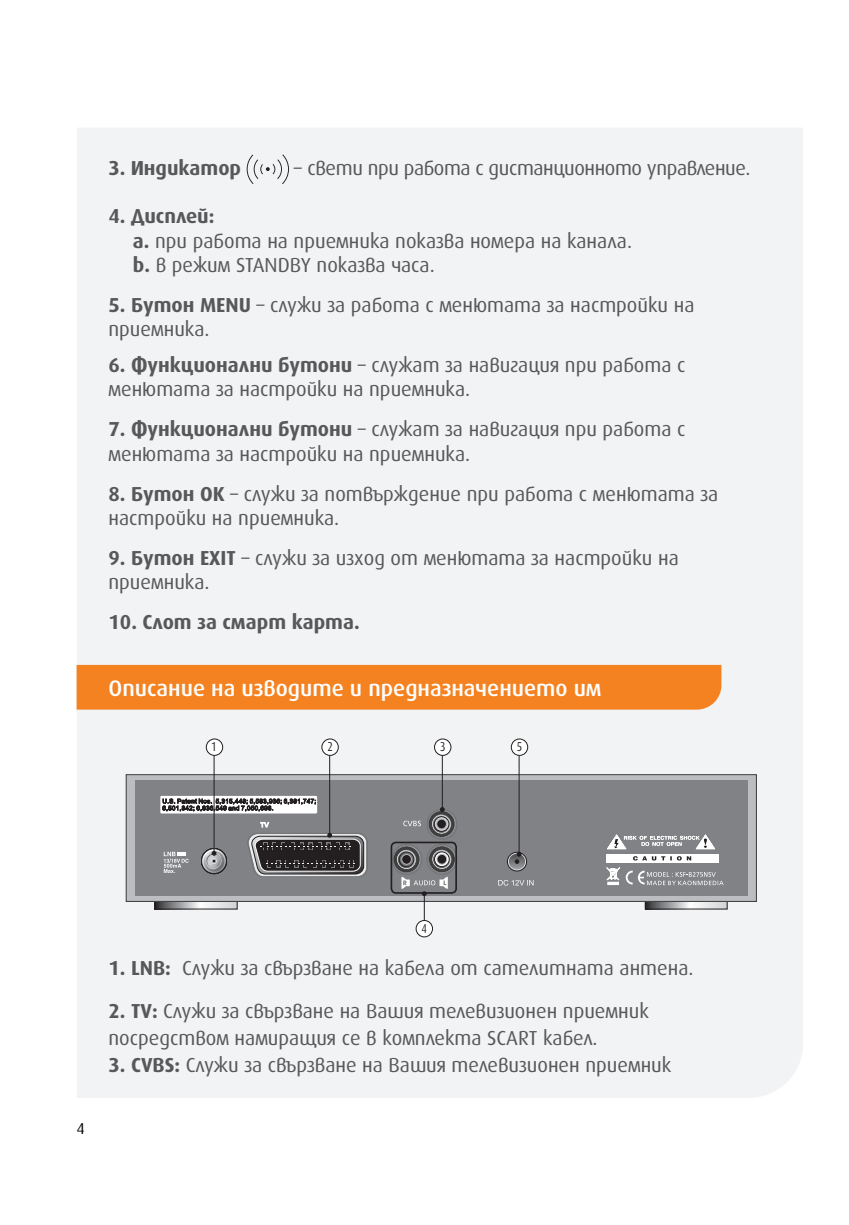
<style>
.page{position:relative;width:849px;height:1225px;background:#fff}
.page>*{position:absolute;margin:0;border:0;box-sizing:border-box;transform-origin:0 0}
.t1{font:500 22.5px "Hermes Bg";color:#fff}
.t2{font:20.25px/24.3px "Hermes Bg";color:#57585a}
.t3{font:20.25px "Hermes Bg";letter-spacing:-.02em;color:#57585a}
.t4{font:700 20.25px "Hermes Bg";color:#57585a}
.t5{font:15.75px "Hermes Bg";color:#000}
.t6{font:12.83px "Hermes Bg";color:#231f20;scale:.8 1}
.s1{font-weight:700}
</style>
<div class="page">
<div style="left:77px;top:128px;width:725px;height:970px;background:#f2f3f4"></div>
<svg style="left:246px;top:154px;width:43px;height:30px"></svg>
<div style="left:77px;top:665px;width:644px;height:44px;background:#f58220"></div>
<svg style="left:647px;top:901px;width:78px;height:6px"></svg>
<div style="left:645px;top:897px;width:82px;height:12px;border:1px solid #231f20"></div>
<svg style="left:157px;top:901px;width:78px;height:6px"></svg>
<div style="left:155px;top:897px;width:82px;height:12px;border:1px solid #231f20"></div>
<div style="left:126px;top:774px;width:630px;height:127px;background:#bcbdc0"></div>
<div style="left:126px;top:774px;width:630px;height:127px;border:1px solid #3c3c3d"></div>
<div style="left:135px;top:780px;width:613px;height:115px;background:#808285"></div>
<svg style="left:498px;top:880px;width:35px;height:5px"></svg>
<svg style="left:507px;top:852px;width:19px;height:19px"></svg>
<div style="left:507px;top:852px;width:19px;height:19px;border:1px solid #231f20;border-radius:50%"></div>
<svg style="left:508px;top:853px;width:17px;height:16px"></svg>
<div style="left:605px;top:853px;width:113px;height:9px;background:#fff"></div>
<svg style="left:633px;top:856px;width:58px;height:4px"></svg>
<svg style="left:607px;top:834px;width:108px;height:15px"></svg>
<div style="left:160px;top:796px;width:157px;height:17px;background:#fff"></div>
<svg style="left:606px;top:866px;width:117px;height:19px"></svg>
<hr style="left:518px;top:755px;width:1px;height:98px;background:#231f20">
<hr style="left:442px;top:755px;width:1px;height:54px;background:#231f20">
<hr style="left:329px;top:755px;width:1px;height:80px;background:#231f20">
<hr style="left:213px;top:755px;width:1px;height:98px;background:#231f20">
<svg style="left:515px;top:851px;width:6px;height:12px"></svg>
<hr style="left:424px;top:893px;width:1px;height:39px;background:#231f20">
<svg style="left:162px;top:798px;width:295px;height:98px"></svg>
<div style="left:416px;top:920px;width:16px;height:17px;background:#fff;border-radius:50%"></div>
<div style="left:415px;top:920px;width:17px;height:17px;border:1px solid #231f20;border-radius:50%"></div>
<div style="left:511px;top:739px;width:16px;height:16px;background:#fff;border-radius:50%"></div>
<div style="left:511px;top:738px;width:17px;height:17px;border:1px solid #231f20;border-radius:50%"></div>
<div style="left:434px;top:739px;width:17px;height:16px;background:#fff;border-radius:50%"></div>
<div style="left:434px;top:738px;width:17px;height:17px;border:1px solid #231f20;border-radius:50%"></div>
<div style="left:322px;top:739px;width:16px;height:16px;background:#fff;border-radius:50%"></div>
<div style="left:321px;top:738px;width:17px;height:17px;border:1px solid #231f20;border-radius:50%"></div>
<div style="left:206px;top:739px;width:17px;height:16px;background:#fff;border-radius:50%"></div>
<div style="left:206px;top:738px;width:17px;height:17px;border:1px solid #231f20;border-radius:50%"></div>
<p class="t4" style="left:108px;top:156px;width:134px">3. Индикатор</p>
<p class="t3" style="left:294px;top:157px;width:458px">– свети при работа с дистанционното управление.</p>
<p class="t2" style="left:133px;top:204px;width:500px;text-indent:-24px"><span class="s1">4. Дисплей:<br>a.</span> при работа на приемника показва номера на канала. <span class="s1">b.</span> в режим STANDBY показва часа.</p>
<p class="t2" style="left:108px;top:293px;width:587px"><span class="s1">5. Бутон MENU</span> – служи за работа с менютата за настройки на приемника.</p>
<p class="t2" style="left:108px;top:353px;width:578px"><span class="s1">6. Функционални бутони</span> – служат за навигация при работа с менютата за настройки на приемника.</p>
<p class="t2" style="left:108px;top:417px;width:578px"><span class="s1">7. Функционални бутони</span> – служат за навигация при работа с менютата за настройки на приемника.</p>
<p class="t2" style="left:108px;top:482px;width:611px"><span class="s1">8. Бутон OK</span> – служи за потвърждение при работа с менютата за настройки на приемника.</p>
<p class="t2" style="left:108px;top:546px;width:571px"><span class="s1">9. Бутон EXIT</span> – служи за изход от менютата за настройки на приемника.</p>
<p class="t4" style="left:108px;top:611px;width:252px">10. Слот за смарт карта.</p>
<p class="t1" style="left:108px;top:676px;width:494px">Описание на изводите и предназначението им</p>
<p class="t6" style="left:211px;top:739px;width:8px">1</p>
<p class="t6" style="left:327px;top:739px;width:8px">2</p>
<p class="t6" style="left:440px;top:739px;width:8px">3</p>
<p class="t6" style="left:517px;top:739px;width:8px">5</p>
<p class="t5" style="left:77px;top:1119px;width:10px">4</p>
<p class="t6" style="left:421px;top:921px;width:8px">4</p>
<p class="t2" style="left:108px;top:956px;width:586px"><span class="s1">1. LNB:</span> Служи за свързване на кабела от сателитната антена.</p>
<p class="t2" style="left:108px;top:997px;width:541px;line-height:27px"><span class="s1">2. TV:</span> Служи за свързване на Вашия телевизионен приемник посредством намиращия се в комплекта SCART кабел.</p>
<p class="t2" style="left:108px;top:1053px;width:564px"><span class="s1">3. CVBS:</span> Служи за свързване на Вашия телевизионен приемник</p>
</div>
